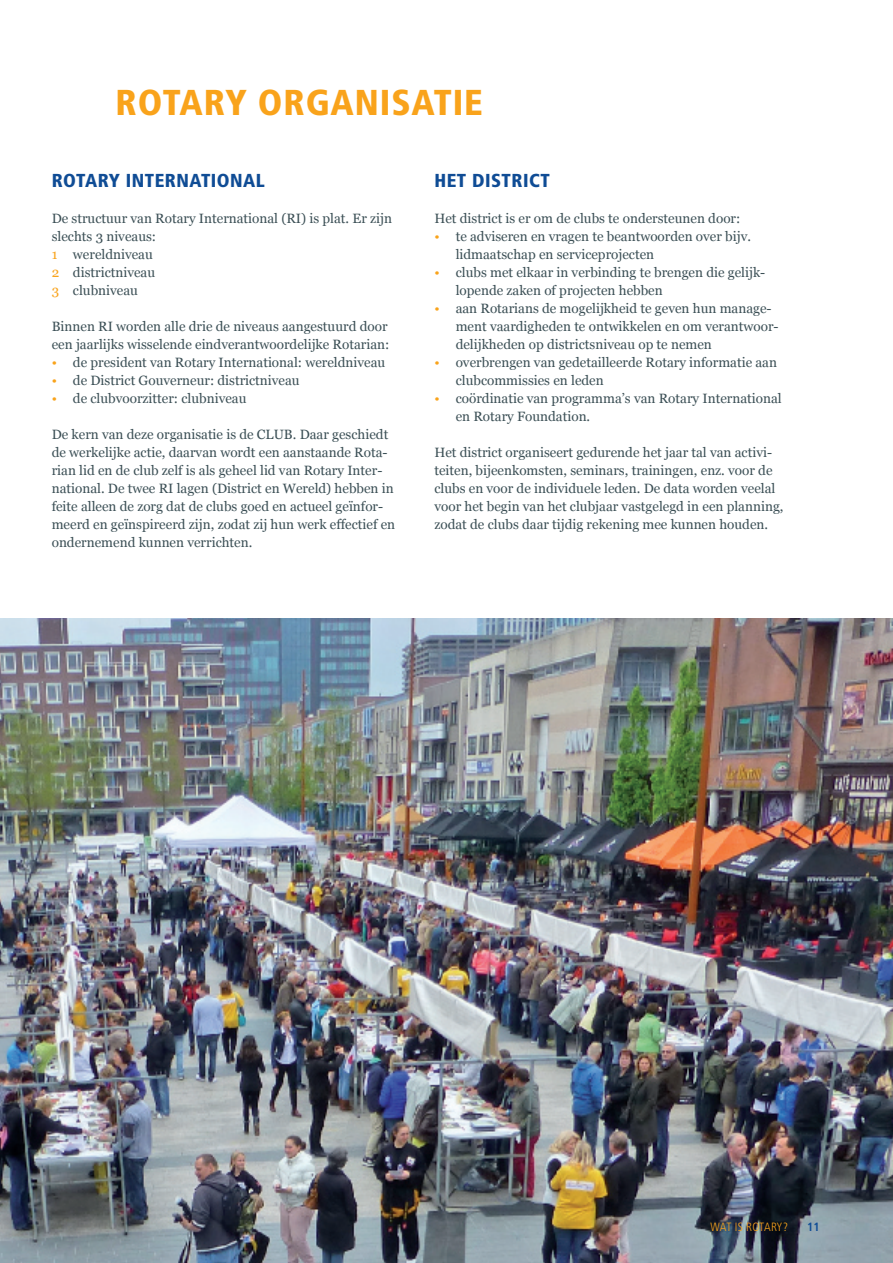
<style>
.page{position:relative;width:893px;height:1263px;background:#fff}
.page>*{position:absolute;margin:0;border:0;box-sizing:border-box;transform-origin:0 0}
.t1{font:900 condensed 36px "Frutiger";letter-spacing:.025em;color:#f9a31b}
.t2{font:900 condensed 18.75px "Frutiger";letter-spacing:.025em;color:#0f4c95}
.t3{font:13.5px/18px "Georgia";color:#3b4f55}
.t4{font:300 condensed 12px "Frutiger";letter-spacing:-.01em;color:#f9a31b}
.t5{font:700 condensed 12px "Frutiger";color:#0f4c95}
.s1{color:#f9a31b}
</style>
<div class="page">
<img style="left:0;top:619px;width:893px;height:644px">
<h1 class="t1" style="left:116px;top:88px;width:369px">ROTARY ORGANISATIE</h1>
<h2 class="t2" style="left:52px;top:172px;width:215px">ROTARY INTERNATIONAL</h2>
<p class="t3" style="left:52px;top:209px;width:342px">De structuur van Rotary International (RI) is plat. Er zijn slechts 3 niveaus:<br><span class="s1">1</span> wereldniveau<br><span class="s1">2</span> districtniveau<br><span class="s1">3</span> clubniveau</p>
<p class="t3" style="left:52px;top:317px;width:339px">Binnen RI worden alle drie de niveaus aangestuurd door een jaarlijks wisselende eindverantwoordelijke Rotarian:</p>
<p class="t3" style="left:52px;top:353px;width:335px"><span class="s1">•</span> de president van Rotary International: wereldniveau</p>
<p class="t3" style="left:52px;top:371px;width:249px"><span class="s1">•</span> de District Gouverneur: districtniveau</p>
<p class="t3" style="left:52px;top:389px;width:196px"><span class="s1">•</span> de clubvoorzitter: clubniveau</p>
<p class="t3" style="left:52px;top:425px;width:345px">De kern van deze organisatie is de CLUB. Daar geschiedt de werkelijke actie, daarvan wordt een aanstaande Rota&shy;rian lid en de club zelf is als geheel lid van Rotary Inter&shy;national. De twee RI lagen (District en Wereld) hebben in feite alleen de zorg dat de clubs goed en actueel geïnfor&shy;meerd en geïnspireerd zijn, zodat zij hun werk effectief en ondernemend kunnen verrichten.</p>
<h2 class="t2" style="left:434px;top:172px;width:117px">HET DISTRICT</h2>
<p class="t3" style="left:434px;top:209px;width:307px">Het district is er om de clubs te ondersteunen door:</p>
<p class="t3" style="left:456px;top:227px;width:297px;text-indent:-21px"><span class="s1">•</span> te adviseren en vragen te beantwoorden over bijv. lidmaatschap en serviceprojecten</p>
<p class="t3" style="left:456px;top:263px;width:311px;text-indent:-21px"><span class="s1">•</span> clubs met elkaar in verbinding te brengen die gelijk&shy;lopende zaken of projecten hebben</p>
<p class="t3" style="left:456px;top:299px;width:324px;text-indent:-21px"><span class="s1">•</span> aan Rotarians de mogelijkheid te geven hun manage&shy;ment vaardigheden te ontwikkelen en om verantwoor&shy;delijkheden op districtsniveau op te nemen</p>
<p class="t3" style="left:456px;top:353px;width:323px;text-indent:-21px"><span class="s1">•</span> overbrengen van gedetailleerde Rotary informatie aan clubcommissies en leden</p>
<p class="t3" style="left:456px;top:389px;width:327px;text-indent:-21px"><span class="s1">•</span> coördinatie van programma’s van Rotary International en Rotary Foundation.</p>
<p class="t3" style="left:434px;top:443px;width:351px">Het district organiseert gedurende het jaar tal van activi&shy;teiten, bijeenkomsten, seminars, trainingen, enz. voor de clubs en voor de individuele leden. De data worden veelal voor het begin van het clubjaar vastgelegd in een planning, zodat de clubs daar tijdig rekening mee kunnen houden.</p>
<p class="t4" style="left:711px;top:1222px;width:79px">WAT IS ROTARY?</p>
<p class="t5" style="left:807px;top:1222px;width:14px">11</p>
</div>
